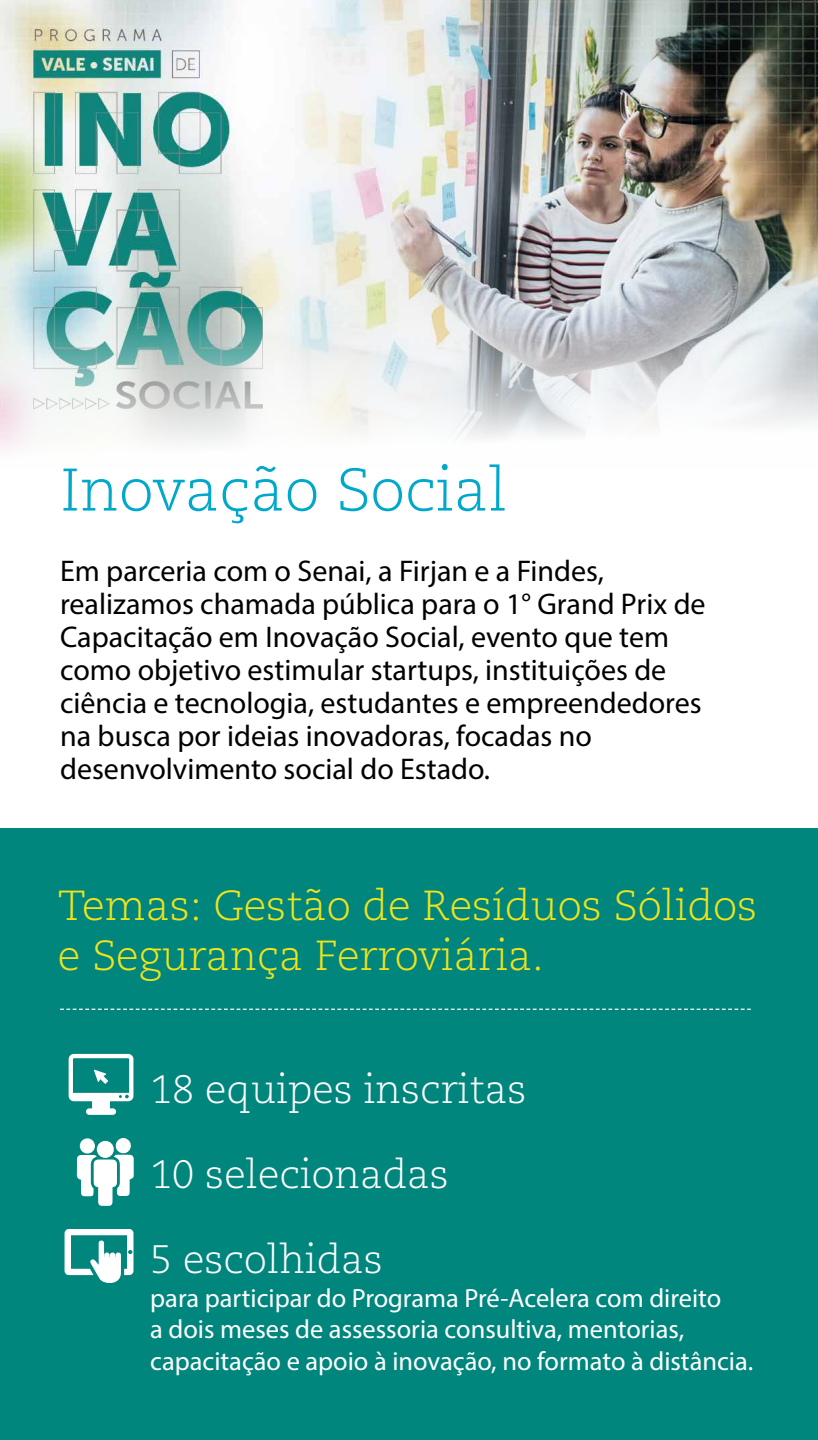
<style>
.page{position:relative;width:818px;height:1440px;background:#fff}
.page>*{position:absolute;margin:0;border:0;box-sizing:border-box;transform-origin:0 0}
.t1{font:300 60px "Caecilia LT Std";color:#00a8cb}
.t2{font:300 41.92px/50.3px "Caecilia LT Std";color:#eee31d}
.t3{font:300 39.6px/84.8px "Caecilia LT Std";color:#fff}
.t4{font:30px/33px "Myriad Pro";color:#000}
.t5{font:26.4px/31.7px "Myriad Pro";color:#fff}
</style>
<div class="page">
<div style="left:0;top:828px;width:817px;height:612px;background:#00867d"></div>
<svg style="left:60px;top:1009px;width:690px;height:1px"></svg>
<img style="left:0;top:0;width:817px;height:451px">
<svg style="left:77px;top:1138px;width:57px;height:68px"></svg>
<svg style="left:65px;top:1229px;width:68px;height:54px"></svg>
<svg style="left:69px;top:1054px;width:64px;height:61px"></svg>
<h1 class="t1" style="left:60px;top:456px;width:448px">Inovação Social</h1>
<p class="t4" style="left:60px;top:554px;width:647px">Em parceria com o Senai, a Firjan e a Findes, realizamos chamada pública para o 1° Grand Prix de Capacitação em Inovação Social, evento que tem como objetivo estimular startups, instituições de ciência e tecnologia, estudantes e empreendedores na busca por ideias inovadoras, focadas no desenvolvimento social do Estado.</p>
<h2 class="t2" style="left:58px;top:881px;width:701px">Temas: Gestão de Resíduos Sólidos e Segurança Ferroviária.</h2>
<h3 class="t3" style="left:150px;top:1048px;width:378px">18 equipes inscritas<br>10 selecionadas<br>5 escolhidas</h3>
<p class="t5" style="left:150px;top:1282px;width:604px">para participar do Programa Pré-Acelera com direito<br>a dois meses de assessoria consultiva, mentorias, capacitação e apoio à inovação, no formato à distância.</p>
</div>
